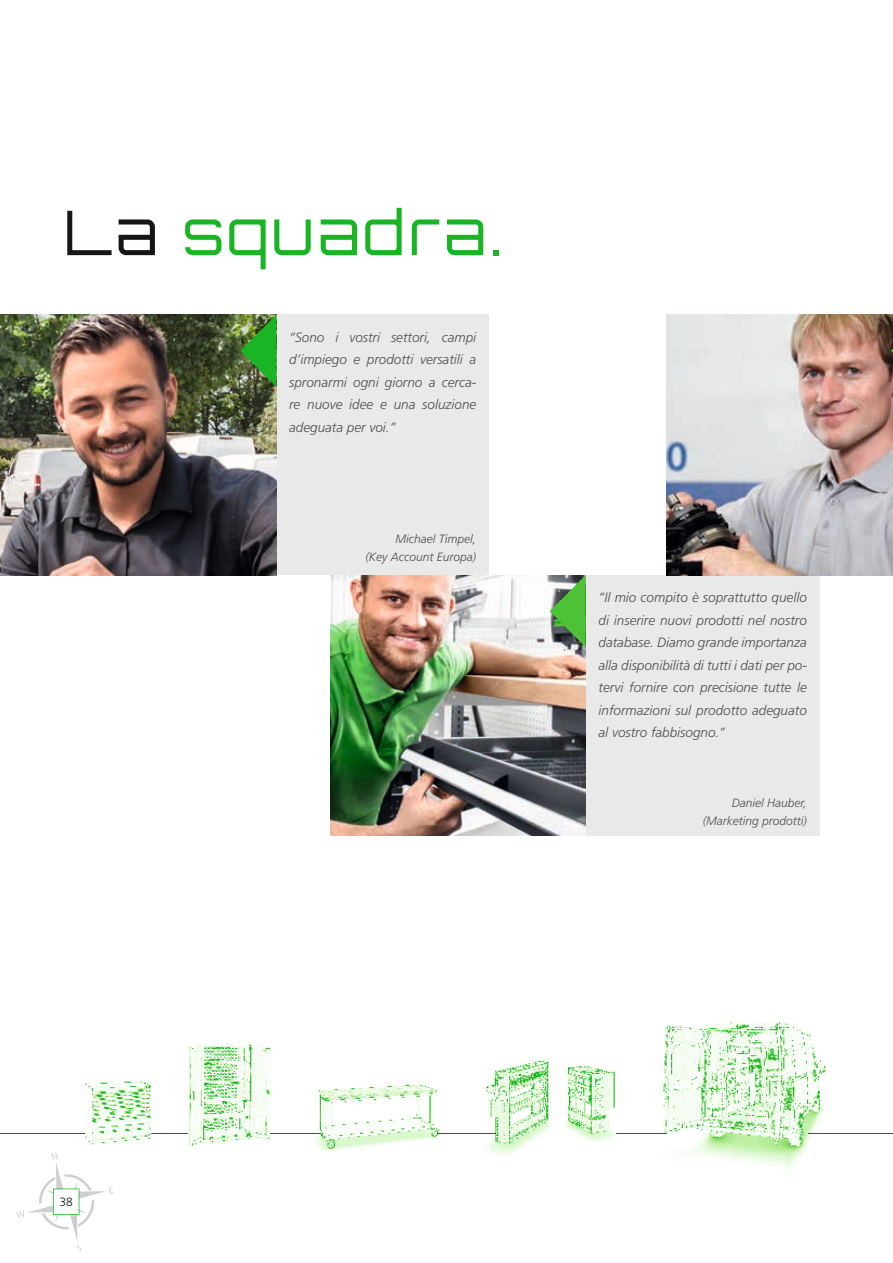
<style>
.page{position:relative;width:893px;height:1263px;background:#fff}
.page>*{position:absolute;margin:0;border:0;box-sizing:border-box;transform-origin:0 0}
.t1{font:300 61.5px "Orbitron";letter-spacing:.06em;color:#19b525}
.t2{font:italic 300 13.5px/22.5px "Frutiger LT Pro";color:#4e4e4d;text-align:justify}
.t3{font:italic 300 12px/18px "Frutiger LT Pro";color:#4e4e4d;text-align:right}
.t4{font:300 12px "Frutiger LT Pro";color:#151616}
.s1{color:#151616}
</style>
<div class="page">
<svg style="left:16px;top:1152px;width:98px;height:99px"></svg>
<div style="left:276px;top:315px;width:213px;height:260px;background:#e9e9e9"></div>
<div style="left:586px;top:575px;width:234px;height:261px;background:#e9e9e9"></div>
<img style="left:666px;top:315px;width:227px;height:260px">
<img style="left:84px;top:1081px;width:68px;height:64px">
<img style="left:315px;top:1084px;width:125px;height:66px">
<img style="left:188px;top:1044px;width:83px;height:103px">
<img style="left:486px;top:1060px;width:130px;height:94px">
<img style="left:663px;top:1022px;width:163px;height:150px">
<hr style="left:0;top:1133px;width:84px;height:1px;background:#4e4e4d">
<hr style="left:151px;top:1133px;width:37px;height:1px;background:#4e4e4d">
<hr style="left:270px;top:1133px;width:50px;height:1px;background:#4e4e4d">
<hr style="left:438px;top:1133px;width:58px;height:1px;background:#4e4e4d">
<hr style="left:616px;top:1133px;width:50px;height:1px;background:#4e4e4d">
<hr style="left:809px;top:1133px;width:84px;height:1px;background:#4e4e4d">
<img style="left:0;top:315px;width:276px;height:260px">
<img style="left:240px;top:315px;width:36px;height:72px">
<img style="left:331px;top:575px;width:255px;height:261px">
<svg style="left:550px;top:575px;width:36px;height:72px"></svg>
<h1 class="t1" style="left:64px;top:193px;width:441px"><span class="s1">La</span> squadra.</h1>
<p class="t2" style="left:289px;top:326px;width:189px">“Sono i vostri settori, campi d’impiego e prodotti versatili a spronarmi ogni giorno a cerca&shy;re nuove idee e una soluzione adeguata per voi.”</p>
<p class="t3" style="left:366px;top:530px;width:112px">Michael Timpel,<br>(Key Account Europa)</p>
<p class="t2" style="left:598px;top:586px;width:210px">“Il mio compito è soprattutto quello di inserire nuovi prodotti nel nostro database. Diamo grande importanza alla disponibilità di tutti i dati per po&shy;tervi fornire con precisione tutte le informazioni sul prodotto adeguato al vostro fabbisogno.”</p>
<p class="t3" style="left:703px;top:794px;width:106px">Daniel Hauber, (Marketing prodotti)</p>
<p class="t4" style="left:60px;top:1195px;width:15px">38</p>
</div>
